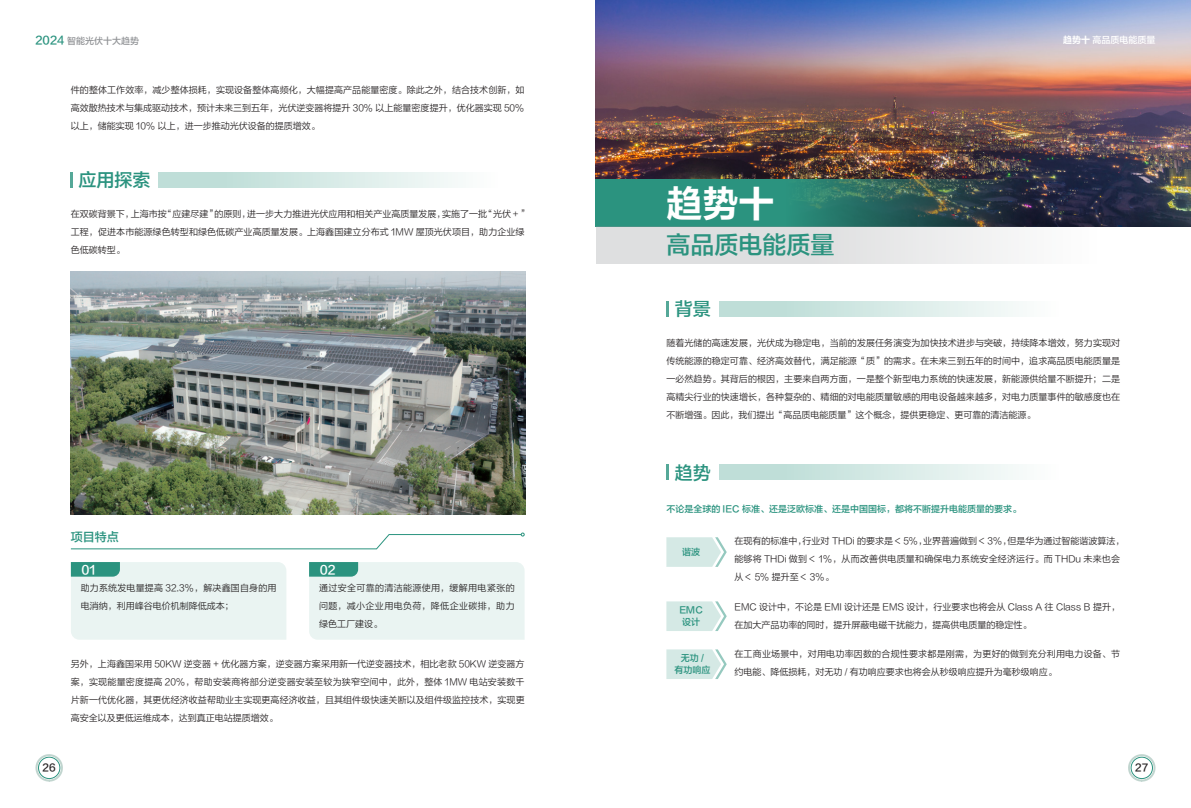
<style>
.page{position:relative;width:1191px;height:808px;background:#fff}
.page>*{position:absolute;margin:0;border:0;box-sizing:border-box;transform-origin:0 0}
.t1{font:36px "FZLTCHJW GB1 0";color:#fff}
.t2{font:24px "FZLTZHJW GB1 0";color:#2b937f}
.t3{font:18px "FZLTZHJW GB1 0";color:#2b937f}
.t4{font:12px "FZLTZHJW GB1 0";color:#2b937f}
.t5{font:12px "FZLTZHJW GB1 0";color:#fff}
.t6{font:10px "FZLTZHJW GB1 0";color:#231f20}
.t7{font:9px/18px "FZLTXIHJW GB1 0";color:#231f20;text-align:justify}
.t8{font:9px/18px "FZLTXIHJW GB1 0";letter-spacing:.02em;color:#231f20}
.t9{font:9px/12px "FZLTZHJW GB1 0";color:#2b937f;text-align:center}
.t10{font:9px "FZLTZHJW GB1 0";color:#939598}
.t11{font:9px "FZLTZHJW GB1 0";color:#fff}
.s1{font-size:11px;color:#2b937f}
.s2{font-family:"FZLTCHJW GB1 0"}
</style>
<div class="page">
<svg style="left:666px;top:649px;width:60px;height:30px;background:#d7eae6"></svg>
<svg style="left:666px;top:601px;width:60px;height:30px;background:#d7eae6"></svg>
<svg style="left:666px;top:537px;width:60px;height:30px;background:#d7eae6"></svg>
<img style="left:71px;top:272px;width:454px;height:242px">
<img style="left:596px;top:0;width:595px;height:227px">
<svg style="left:596px;top:179px;width:488px;height:48px;background:#2c6c64"></svg>
<div style="left:596px;top:227px;width:595px;height:37px;background:linear-gradient(to right,#d5d6d8,#fff)"></div>
<svg style="left:70px;top:533px;width:454px;height:16px"></svg>
<div style="left:71px;top:562px;width:215px;height:78px;background:#eaf4f2"></div>
<div style="left:309px;top:562px;width:215px;height:78px;background:#eaf4f2"></div>
<div style="left:158px;top:172px;width:355px;height:16px;background:linear-gradient(to right,#b5d9d2,#fff)"></div>
<svg style="left:71px;top:172px;width:2px;height:16px"></svg>
<svg style="left:719px;top:464px;width:297px;height:15px;background:#d3e8e4"></svg>
<svg style="left:666px;top:465px;width:2px;height:15px"></svg>
<svg style="left:719px;top:301px;width:297px;height:15px;background:#d3e8e4"></svg>
<svg style="left:666px;top:301px;width:2px;height:16px"></svg>
<svg style="left:35px;top:754px;width:28px;height:28px"></svg>
<svg style="left:1128px;top:754px;width:27px;height:28px"></svg>
<p class="t10" style="left:35px;top:36px;width:105px"><span class="s1">2024</span> 智能光伏十大趋势</p>
<p class="t7" style="left:71px;top:81px;width:455px">件的整体工作效率，减少整体损耗，实现设备整体高频化，大幅提高产品能量密度。除此之外，结合技术创新，如高效散热技术与集成驱动技术，预计未来三到五年，光伏逆变器将提升 30% 以上能量密度提升，优化器实现 50%以上，储能实现 10% 以上，进一步推动光伏设备的提质增效。</p>
<h3 class="t3" style="left:79px;top:170px;width:73px">应用探索</h3>
<p class="t7" style="left:71px;top:205px;width:460px;text-align:left">在双碳背景下，上海市按“应建尽建”的原则，进一步大力推进光伏应用和相关产业高质量发展，实施了一批“光伏＋”工程，促进本市能源绿色转型和绿色低碳产业高质量发展。上海鑫国建立分布式 1MW 屋顶光伏项目，助力企业绿色低碳转型。</p>
<h3 class="t4" style="left:71px;top:530px;width:49px">项目特点</h3>
<h3 class="t5" style="left:81px;top:563px;width:16px">01</h3>
<h3 class="t5" style="left:320px;top:563px;width:17px">02</h3>
<p class="t8" style="left:81px;top:579px;width:197px">助力系统发电量提高 32.3%，解决鑫国自身的用电消纳，利用峰谷电价机制降低成本；</p>
<p class="t7" style="left:319px;top:579px;width:197px">通过安全可靠的清洁能源使用，缓解用电紧张的问题，减小企业用电负荷，降低企业碳排，助力绿色工厂建设。</p>
<p class="t7" style="left:71px;top:655px;width:455px">另外，上海鑫国采用 50KW 逆变器 + 优化器方案，逆变器方案采用新一代逆变器技术，相比老款 50KW 逆变器方案，实现能量密度提高 20%，帮助安装商将部分逆变器安装至较为狭窄空间中，此外，整体 1MW 电站安装数千片新一代优化器，其更优经济收益帮助业主实现更高经济收益，且其组件级快速关断以及组件级监控技术，实现更高安全以及更低运维成本，达到真正电站提质增效。</p>
<h1 class="t1" style="left:666px;top:183px;width:109px">趋势十</h1>
<h2 class="t2" style="left:666px;top:232px;width:169px">高品质电能质量</h2>
<h3 class="t3" style="left:675px;top:299px;width:37px">背景</h3>
<p class="t11" style="left:1063px;top:35px;width:94px"><span class="s2">趋势十</span> 高品质电能质量</p>
<p class="t7" style="left:666px;top:334px;width:455px">随着光储的高速发展，光伏成为稳定电，当前的发展任务演变为加快技术进步与突破，持续降本增效，努力实现对传统能源的稳定可靠、经济高效替代，满足能源“质”的需求。在未来三到五年的时间中，追求高品质电能质量是一必然趋势。其背后的根因，主要来自两方面，一是整个新型电力系统的快速发展，新能源供给量不断提升；二是高精尖行业的快速增长，各种复杂的、精细的对电能质量敏感的用电设备越来越多，对电力质量事件的敏感度也在不断增强。因此，我们提出“高品质电能质量”这个概念，提供更稳定、更可靠的清洁能源。</p>
<h3 class="t3" style="left:675px;top:462px;width:37px">趋势</h3>
<p class="t9" style="left:666px;top:503px;width:356px">不论是全球的 IEC 标准、还是泛欧标准、还是中国国标，都将不断提升电能质量的要求。</p>
<p class="t9" style="left:682px;top:546px;width:19px">谐波</p>
<p class="t9" style="left:679px;top:605px;width:25px">EMC设计</p>
<p class="t9" style="left:674px;top:653px;width:37px">无功 /<br>有功响应</p>
<p class="t7" style="left:734px;top:532px;width:392px;text-align:left">在现有的标准中，行业对 THDi 的要求是＜ 5%，业界普遍做到＜ 3%，但是华为通过智能谐波算法，能够将 THDi 做到＜ 1%，从而改善供电质量和确保电力系统安全经济运行。而 THDu 未来也会从＜ 5% 提升至＜ 3%。</p>
<p class="t7" style="left:734px;top:598px;width:387px">EMC 设计中，不论是 EMI 设计还是 EMS 设计，行业要求也将会从 Class A 往 Class B 提升，在加大产品功率的同时，提升屏蔽电磁干扰能力，提高供电质量的稳定性。</p>
<p class="t8" style="left:734px;top:645px;width:387px">在工商业场景中，对用电功率因数的合规性要求都是刚需，为更好的做到充分利用电力设备、节约电能、降低损耗，对无功 / 有功响应要求也将会从秒级响应提升为毫秒级响应。</p>
<p class="t6" style="left:43px;top:762px;width:15px">26</p>
<p class="t6" style="left:1135px;top:762px;width:15px">27</p>
</div>
